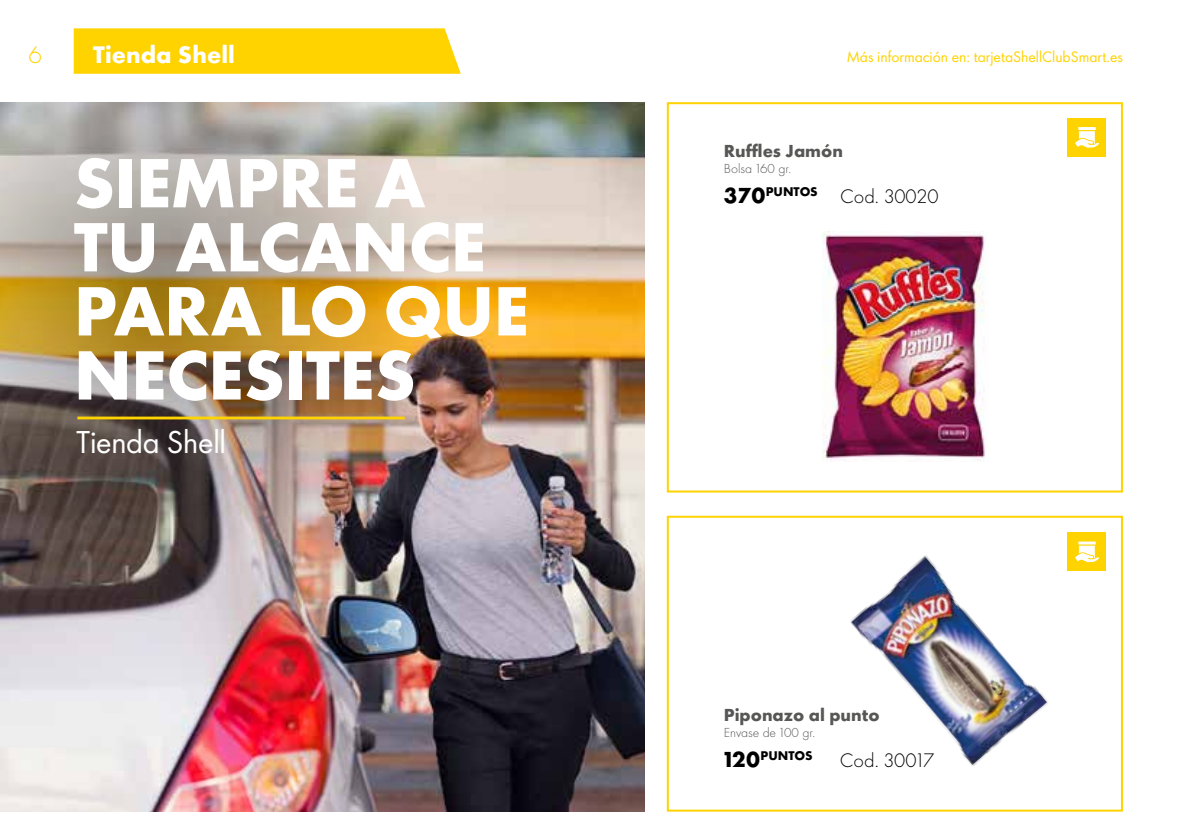
<style>
.page{position:relative;width:1191px;height:840px;background:#fff}
.page>*{position:absolute;margin:0;border:0;box-sizing:border-box;transform-origin:0 0}
.t1{font:700 64px/64px "Shell";letter-spacing:-.015em;color:#fff}
.t2{font:29.2px "Shell";letter-spacing:-.01em;color:#fff}
.t3{font:700 22px "Shell";color:#fff}
.t4{font:300 22px "Shell";color:#ffd300}
.t5{font:300 18px "Shell";color:#000}
.t6{font:700 16px "Shell";color:#575756}
.t7{font:14px "Shell";color:#ffd300}
.t8{font:300 12px "Shell";color:#575756}
.t9{font:700 11.6px "Shell";color:#000}
.s1{font-weight:700;font-size:20px}
.s2{font-size:20px}
</style>
<div class="page">
<svg style="left:73px;top:28px;width:388px;height:46px;background:#ffd409"></svg>
<img style="left:0;top:102px;width:644px;height:708px">
<img style="left:0;top:102px;width:436px;height:466px">
<div style="left:667px;top:102px;width:456px;height:390px;border:2px solid #ffd300"></div>
<div style="left:667px;top:515px;width:456px;height:296px;border:2px solid #ffd300"></div>
<hr style="left:77px;top:416px;width:328px;height:3px;background:#ffd300">
<div style="left:1068px;top:118px;width:37px;height:38px;background:#ffd300"></div>
<svg style="left:1075px;top:127px;width:24px;height:21px"></svg>
<div style="left:1068px;top:532px;width:37px;height:38px;background:#ffd300"></div>
<svg style="left:1075px;top:541px;width:24px;height:21px"></svg>
<img style="left:850px;top:555px;width:198px;height:211px">
<img style="left:822px;top:231px;width:163px;height:230px">
<h3 class="t4" style="left:28px;top:38px;width:15px">6</h3>
<h3 class="t3" style="left:93px;top:36px;width:143px">Tienda Shell</h3>
<p class="t7" style="left:847px;top:45px;width:277px">Más información en: tarjetaShellClubSmart.es</p>
<h1 class="t1" style="left:74px;top:145px;width:456px">SIEMPRE A<br>TU ALCANCE<br>PARA LO QUE<br>NECESITES</h1>
<h2 class="t2" style="left:77px;top:419px;width:151px">Tienda Shell</h2>
<p class="t6" style="left:724px;top:137px;width:120px">Ruffles Jamón</p>
<p class="t8" style="left:724px;top:160px;width:69px">Bolsa 160 gr.</p>
<p class="t5" style="left:724px;top:183px;width:216px"><span class="s1">370</span><sup>PUNTOS</sup> Cod. 30020</p>
<p class="t6" style="left:724px;top:701px;width:157px">Piponazo al punto</p>
<p class="t8" style="left:724px;top:723px;width:93px">Envase de 100 gr.</p>
<p class="t9" style="left:724px;top:745px;width:90px"><span class="s2">120</span>PUNTOS</p>
<p class="t5" style="left:840px;top:746px;width:96px">Cod. 30017</p>
</div>
